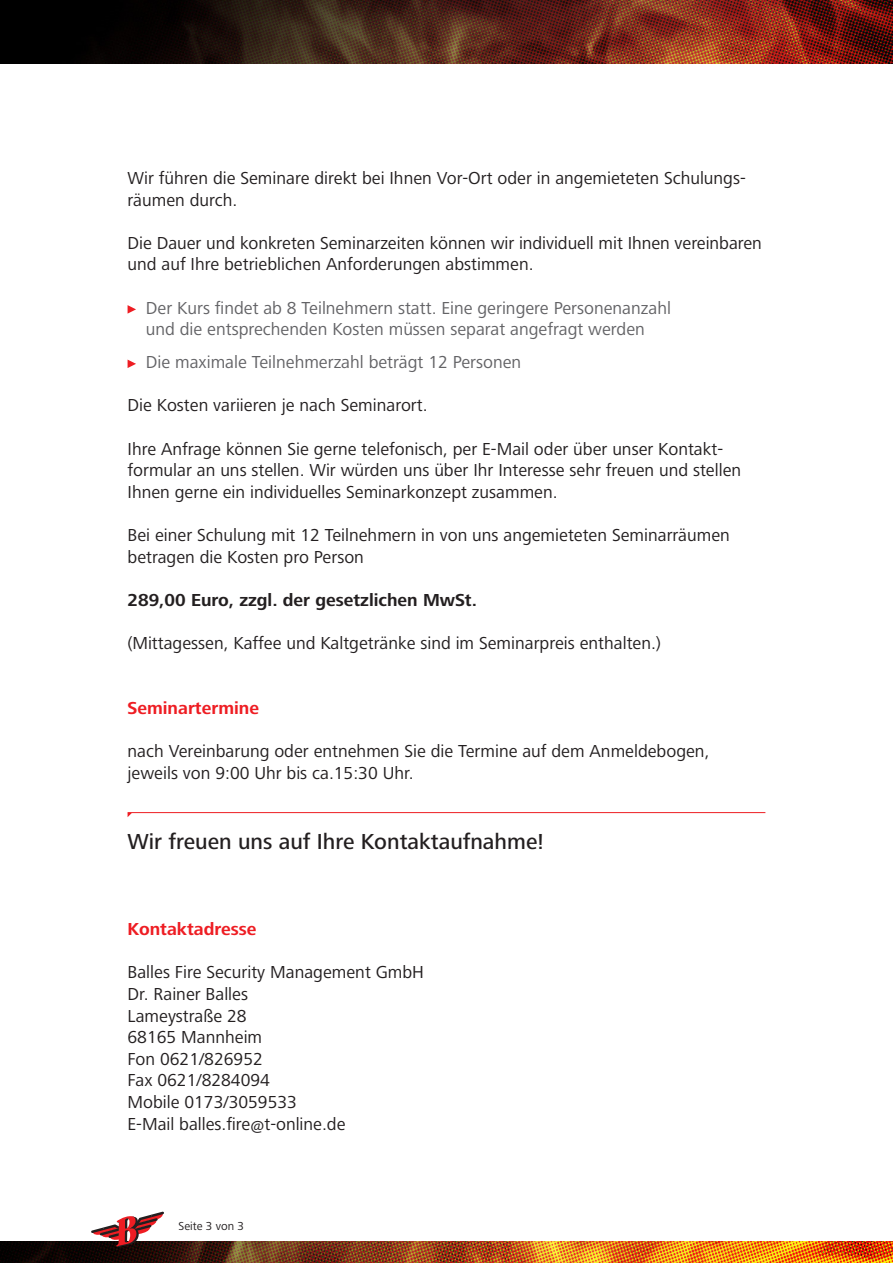
<style>
.page{position:relative;width:893px;height:1263px;background:#fff}
.page>*{position:absolute;margin:0;border:0;box-sizing:border-box;transform-origin:0 0}
.t1{font:500 22.5px "Frutiger Next LT";color:#231f20}
.t2{font:18px/21.6px "Frutiger Next LT";color:#231f20}
.t3{font:18px/21.6px "Frutiger Next LT";color:#636366}
.t4{font:700 18px "Frutiger Next LT";color:#231f20}
.t5{font:700 18px "Frutiger Next LT";color:#ee1d23}
.t6{font:12px "Frutiger Next LT";color:#231f20}
</style>
<div class="page">
<img style="left:0;top:0;width:893px;height:64px">
<svg style="left:128px;top:305px;width:8px;height:9px"></svg>
<svg style="left:128px;top:360px;width:8px;height:8px"></svg>
<img style="left:0;top:1242px;width:893px;height:21px">
<svg style="left:91px;top:1211px;width:73px;height:36px"></svg>
<hr style="left:128px;top:812px;width:637px;height:1px;background:#ee1d23">
<p class="t2" style="left:128px;top:167px;width:620px">Wir führen die Seminare direkt bei Ihnen Vor-Ort oder in angemieteten Schulungs&shy;räumen durch.</p>
<p class="t2" style="left:128px;top:232px;width:636px">Die Dauer und konkreten Seminarzeiten können wir individuell mit Ihnen vereinbaren und auf Ihre betrieblichen Anforderungen abstimmen.</p>
<p class="t3" style="left:146px;top:297px;width:527px">Der Kurs findet ab 8 Teilnehmern statt. Eine geringere Personenanzahl und die entsprechenden Kosten müssen separat angefragt werden</p>
<p class="t3" style="left:146px;top:351px;width:377px">Die maximale Teilnehmerzahl beträgt 12 Personen</p>
<p class="t2" style="left:128px;top:395px;width:302px">Die Kosten variieren je nach Seminarort.</p>
<p class="t2" style="left:128px;top:438px;width:615px">Ihre Anfrage können Sie gerne telefonisch, per E-Mail oder über unser Kontakt&shy;formular an uns stellen. Wir würden uns über Ihr Interesse sehr freuen und stellen<br>Ihnen gerne ein individuelles Seminarkonzept zusammen.</p>
<p class="t2" style="left:128px;top:524px;width:604px">Bei einer Schulung mit 12 Teilnehmern in von uns angemieteten Seminarräumen betragen die Kosten pro Person</p>
<p class="t4" style="left:128px;top:590px;width:351px">289,00 Euro, zzgl. der gesetzlichen MwSt.</p>
<p class="t2" style="left:128px;top:632px;width:535px">(Mittagessen, Kaffee und Kaltgetränke sind im Seminarpreis enthalten.)</p>
<p class="t5" style="left:128px;top:698px;width:133px">Seminartermine</p>
<p class="t2" style="left:128px;top:740px;width:583px">nach Vereinbarung oder entnehmen Sie die Termine auf dem Anmeldebogen, jeweils von 9:00 Uhr bis ca.15:30 Uhr.</p>
<p class="t1" style="left:128px;top:829px;width:418px">Wir freuen uns auf Ihre Kontaktaufnahme!</p>
<p class="t5" style="left:128px;top:919px;width:130px">Kontaktadresse</p>
<p class="t2" style="left:128px;top:962px;width:298px">Balles Fire Security Management GmbH</p>
<p class="t2" style="left:128px;top:983px;width:122px">Dr. Rainer Balles</p>
<p class="t2" style="left:128px;top:1005px;width:121px">Lameystraße 28</p>
<p class="t2" style="left:128px;top:1026px;width:136px">68165 Mannheim</p>
<p class="t2" style="left:128px;top:1048px;width:137px">Fon 0621/826952</p>
<p class="t2" style="left:128px;top:1070px;width:144px">Fax 0621/8284094</p>
<p class="t2" style="left:128px;top:1091px;width:171px">Mobile 0173/3059533</p>
<p class="t2" style="left:128px;top:1113px;width:220px">E-Mail balles.fire@t-online.de</p>
<p class="t6" style="left:179px;top:1219px;width:67px">Seite 3 von 3</p>
</div>
